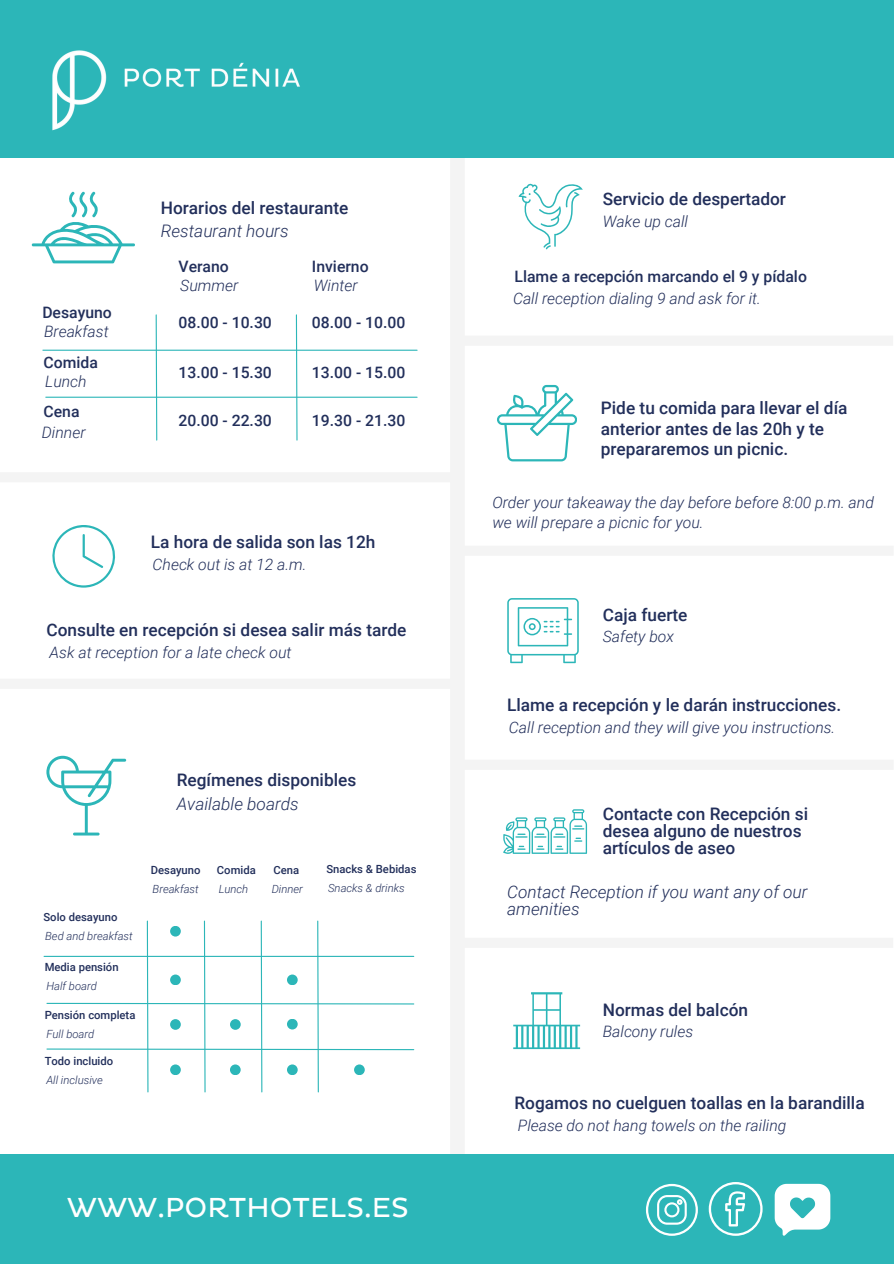
<style>
.page{position:relative;width:894px;height:1264px;background:#fff}
.page>*{position:absolute;margin:0;border:0;box-sizing:border-box;transform-origin:0 0}
.t1{font:27.75px "Pluto";color:#fff}
.t2{font:500 17.25px/20.2px "Roboto";color:#222f5b}
.t3{font:italic 300 17.25px/16.8px "Roboto";color:#222f5b}
.t4{font:italic 300 15.75px/20.2px "Roboto";color:#222f5b}
.t5{font:500 15.75px "Roboto";color:#222f5b}
.t6{font:500 11.25px "Roboto";color:#222f5b}
.t7{font:italic 300 11.25px "Roboto";color:#222f5b}
</style>
<div class="page">
<div style="left:450px;top:139px;width:14px;height:1096px;background:#f4f4f4"></div>
<div style="left:0;top:0;width:893px;height:158px;background:#2cb6b8"></div>
<svg style="left:497px;top:385px;width:79px;height:76px"></svg>
<svg style="left:52px;top:525px;width:64px;height:62px"></svg>
<svg style="left:518px;top:183px;width:64px;height:66px"></svg>
<div style="left:457px;top:545px;width:436px;height:11px;background:#f4f4f4"></div>
<svg style="left:507px;top:598px;width:71px;height:65px"></svg>
<div style="left:461px;top:759px;width:432px;height:10px;background:#f4f4f4"></div>
<svg style="left:513px;top:992px;width:67px;height:57px"></svg>
<div style="left:0;top:472px;width:457px;height:10px;background:#f4f4f4"></div>
<div style="left:0;top:678px;width:457px;height:11px;background:#f4f4f4"></div>
<div style="left:0;top:1154px;width:893px;height:109px;background:#2cb6b8"></div>
<img style="left:52px;top:50px;width:248px;height:81px">
<svg style="left:708px;top:1182px;width:54px;height:53px"></svg>
<svg style="left:646px;top:1183px;width:51px;height:52px"></svg>
<svg style="left:774px;top:1183px;width:56px;height:52px"></svg>
<svg style="left:46px;top:755px;width:80px;height:80px"></svg>
<hr style="left:44px;top:955px;width:369px;height:1px;background:#2cb6b8">
<svg style="left:46px;top:920px;width:369px;height:173px"></svg>
<div style="left:170px;top:974px;width:11px;height:11px;background:#2cb6b8;border-radius:50%"></div>
<div style="left:170px;top:925px;width:11px;height:11px;background:#2cb6b8;border-radius:50%"></div>
<div style="left:170px;top:1019px;width:11px;height:10px;background:#2cb6b8;border-radius:50%"></div>
<div style="left:170px;top:1064px;width:11px;height:11px;background:#2cb6b8;border-radius:50%"></div>
<div style="left:230px;top:1064px;width:10px;height:11px;background:#2cb6b8;border-radius:50%"></div>
<div style="left:287px;top:1064px;width:10px;height:11px;background:#2cb6b8;border-radius:50%"></div>
<div style="left:354px;top:1064px;width:10px;height:11px;background:#2cb6b8;border-radius:50%"></div>
<div style="left:287px;top:1018px;width:10px;height:11px;background:#2cb6b8;border-radius:50%"></div>
<div style="left:230px;top:1019px;width:11px;height:10px;background:#2cb6b8;border-radius:50%"></div>
<div style="left:287px;top:974px;width:10px;height:11px;background:#2cb6b8;border-radius:50%"></div>
<div style="left:461px;top:937px;width:431px;height:10px;background:#f4f4f4"></div>
<svg style="left:503px;top:809px;width:84px;height:44px"></svg>
<div style="left:461px;top:335px;width:431px;height:11px;background:#f4f4f4"></div>
<svg style="left:32px;top:192px;width:103px;height:71px"></svg>
<hr style="left:43px;top:349px;width:374px;height:2px;background:#2cb6b8">
<hr style="left:46px;top:396px;width:371px;height:2px;background:#2cb6b8">
<svg style="left:295px;top:314px;width:3px;height:127px"></svg>
<svg style="left:155px;top:314px;width:3px;height:127px"></svg>
<h3 class="t2" style="left:161px;top:198px;width:189px">Horarios del restaurante</h3>
<h3 class="t3" style="left:161px;top:223px;width:129px">Restaurant hours</h3>
<p class="t5" style="left:42px;top:304px;width:71px">Desayuno</p>
<h2 class="t5" style="left:43px;top:354px;width:56px">Comida</h2>
<h3 class="t5" style="left:43px;top:402px;width:37px">Cena</h3>
<p class="t4" style="left:44px;top:321px;width:66px">Breakfast</p>
<h2 class="t4" style="left:45px;top:371px;width:43px">Lunch</h2>
<p class="t4" style="left:42px;top:422px;width:45px">Dinner</p>
<p class="t5" style="left:178px;top:258px;width:52px">Verano</p>
<p class="t4" style="left:180px;top:275px;width:59px">Summer</p>
<h2 class="t5" style="left:178px;top:313px;width:95px">08.00 - 10.30</h2>
<p class="t5" style="left:178px;top:363px;width:95px">13.00 - 15.30</p>
<h4 class="t5" style="left:178px;top:411px;width:95px">20.00 - 22.30</h4>
<h2 class="t5" style="left:312px;top:258px;width:58px">Invierno</h2>
<h3 class="t4" style="left:313px;top:275px;width:45px">Winter</h3>
<h4 class="t5" style="left:312px;top:313px;width:95px">08.00 - 10.00</h4>
<h4 class="t5" style="left:312px;top:363px;width:95px">13.00 - 15.00</h4>
<h4 class="t5" style="left:312px;top:411px;width:95px">19.30 - 21.30</h4>
<h3 class="t2" style="left:151px;top:532px;width:226px">La hora de salida son las 12h</h3>
<h2 class="t4" style="left:152px;top:554px;width:155px">Check out is at 12 a.m.</h2>
<h2 class="t2" style="left:46px;top:620px;width:361px">Consulte en recepción si desea salir más tarde</h2>
<h2 class="t4" style="left:50px;top:642px;width:243px">Ask at reception for a late check out</h2>
<p class="t2" style="left:177px;top:770px;width:181px">Regímenes disponibles</p>
<h3 class="t3" style="left:177px;top:795px;width:123px">Available boards</h3>
<h2 class="t6" style="left:43px;top:910px;width:75px">Solo desayuno</h2>
<h2 class="t6" style="left:45px;top:960px;width:75px">Media pensión</h2>
<h2 class="t6" style="left:45px;top:1008px;width:92px">Pensión completa</h2>
<p class="t7" style="left:45px;top:929px;width:89px">Bed and breakfast</p>
<p class="t7" style="left:46px;top:979px;width:52px">Half board</p>
<p class="t7" style="left:46px;top:1027px;width:49px">Full board</p>
<h3 class="t6" style="left:45px;top:1054px;width:70px">Todo incluido</h3>
<h2 class="t7" style="left:46px;top:1073px;width:58px">All inclusive</h2>
<h2 class="t6" style="left:151px;top:863px;width:51px">Desayuno</h2>
<h2 class="t7" style="left:152px;top:882px;width:48px">Breakfast</h2>
<h3 class="t6" style="left:217px;top:863px;width:40px">Comida</h3>
<p class="t7" style="left:218px;top:882px;width:31px">Lunch</p>
<p class="t6" style="left:273px;top:863px;width:27px">Cena</p>
<h3 class="t7" style="left:272px;top:882px;width:33px">Dinner</h3>
<p class="t6" style="left:326px;top:862px;width:92px">Snacks &amp; Bebidas</p>
<h2 class="t7" style="left:328px;top:881px;width:78px">Snacks &amp; drinks</h2>
<p class="t1" style="left:67px;top:1191px;width:343px">WWW.PORTHOTELS.ES</p>
<h3 class="t2" style="left:602px;top:189px;width:185px">Servicio de despertador</h3>
<h3 class="t4" style="left:602px;top:211px;width:87px">Wake up call</h3>
<h2 class="t5" style="left:514px;top:267px;width:294px">Llame a recepción marcando el 9 y pídalo</h2>
<h3 class="t4" style="left:513px;top:289px;width:249px">Call reception dialing 9 and ask for it.</h3>
<h2 class="t2" style="left:600px;top:398px;width:248px">Pide tu comida para llevar el día anterior antes de las 20h y te prepararemos un picnic.</h2>
<h3 class="t4" style="left:492px;top:492px;width:383px">Order your takeaway the day before before 8:00 p.m. and we will prepare a picnic for you.</h3>
<p class="t2" style="left:602px;top:604px;width:86px">Caja fuerte</p>
<p class="t4" style="left:602px;top:626px;width:73px">Safety box</p>
<h2 class="t2" style="left:507px;top:695px;width:335px">Llame a recepción y le darán instrucciones.</h2>
<h2 class="t4" style="left:508px;top:717px;width:328px">Call reception and they will give you instructions.</h2>
<h2 class="t2" style="left:602px;top:805px;width:207px;line-height:16.8px">Contacte con Recepción si desea alguno de nuestros artículos de aseo</h2>
<h2 class="t3" style="left:507px;top:884px;width:302px">Contact Reception if you want any of our amenities</h2>
<h3 class="t2" style="left:602px;top:999px;width:147px">Normas del balcón</h3>
<p class="t4" style="left:602px;top:1021px;width:92px">Balcony rules</p>
<h2 class="t2" style="left:514px;top:1093px;width:351px">Rogamos no cuelguen toallas en la barandilla</h2>
<p class="t4" style="left:517px;top:1115px;width:270px">Please do not hang towels on the railing</p>
</div>
